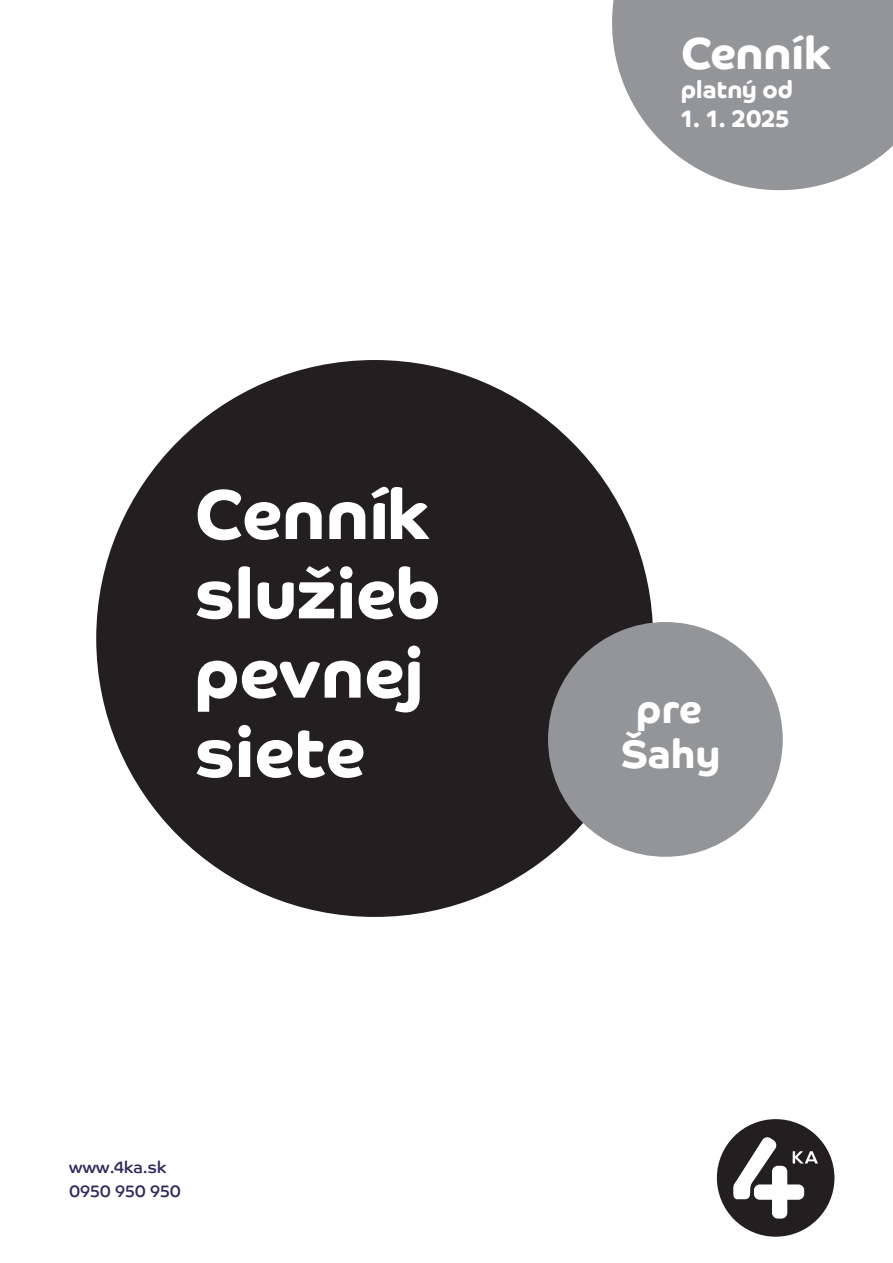
<style>
.page{position:relative;width:893px;height:1263px;background:#fff}
.page>*{position:absolute;margin:0;border:0;box-sizing:border-box;transform-origin:0 0}
.t1{font:700 70.65px/79.3px "Co Headline";color:#fff}
.t2{font:700 45px "Co Headline";color:#fff}
.t3{font:700 39.75px/44.8px "Co Headline";color:#fff;text-align:center}
.t4{font:700 24px "Co Headline";color:#fff}
.t5{font:16.65px "Co Headline";color:#31285d}
</style>
<div class="page">
<div style="left:96px;top:360px;width:557px;height:557px;background:#231f20;border-radius:50%"></div>
<div style="left:548px;top:622px;width:235px;height:235px;background:#939598;border-radius:50%"></div>
<div style="left:717px;top:1119px;width:117px;height:118px;background:#231f20;border-radius:50%"></div>
<svg style="left:733px;top:1136px;width:85px;height:82px"></svg>
<svg style="left:612px;top:0;width:281px;height:190px;background:#a2a3a6"></svg>
<p class="t1" style="left:195px;top:475px;width:247px">Cenník služieb pevnej siete</p>
<p class="t5" style="left:69px;top:1157px;width:99px">www.4ka.sk</p>
<p class="t5" style="left:69px;top:1182px;width:113px">0950 950 950</p>
<p class="t2" style="left:681px;top:27px;width:151px">Cenník</p>
<p class="t4" style="left:681px;top:76px;width:113px">platný od</p>
<p class="t4" style="left:681px;top:105px;width:110px">1. 1. 2025</p>
<p class="t3" style="left:621px;top:687px;width:101px">pre<br>Šahy</p>
</div>
